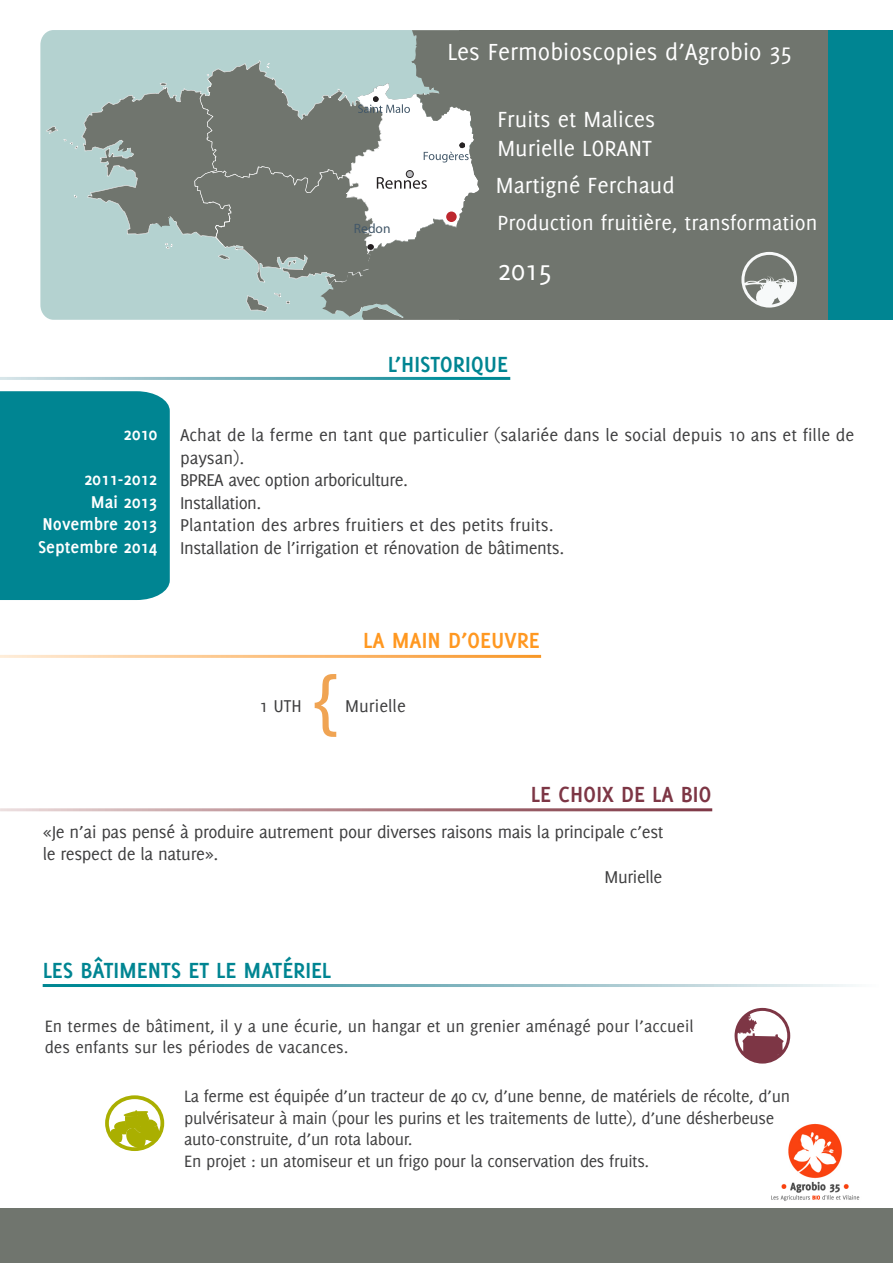
<style>
.page{position:relative;width:893px;height:1263px;background:#fff}
.page>*{position:absolute;margin:0;border:0;box-sizing:border-box;transform-origin:0 0}
.t1{font:30px "Delicious";color:#fff}
.t2{font:25.5px "Delicious";color:#fff}
.t3{font:24px/28.8px "Delicious";color:#fff}
.t4{font:700 24px "Delicious";color:#008592}
.t5{font:700 24px "Delicious";color:#7d3645}
.t6{font:700 24px "Delicious";color:#ff9821}
.t7{font:22.5px "Delicious";color:#fff}
.t8{font:18.75px/22.5px "Delicious";letter-spacing:-.02em;color:#3e3e3f}
.t9{font:18.75px/22.5px "Delicious";color:#3e3e3f}
.t10{font:700 18.75px "Delicious";color:#fff}
.t11{font:18px/21.6px "Delicious";letter-spacing:-.02em;color:#3e3e3f}
.t12{font:18px/21.6px "Delicious";color:#3e3e3f}
.t13{font:13.5px "Myriad";color:#435869}
</style>
<div class="page">
<div style="left:0;top:391px;width:170px;height:209px;background:#008592"></div>
<img style="left:750px;top:1123px;width:128px;height:86px">
<div style="left:0;top:1209px;width:893px;height:54px;background:#70756e"></div>
<svg style="left:40px;top:30px;width:280px;height:290px;background:#b6d3d1"></svg>
<div style="left:459px;top:30px;width:434px;height:289px;background:#70756e"></div>
<svg style="left:320px;top:30px;width:164px;height:290px;fill:#70756e"></svg>
<div style="left:828px;top:30px;width:65px;height:289px;background:#008592"></div>
<svg style="left:741px;top:252px;width:56px;height:56px"></svg>
<svg style="left:46px;top:60px;width:433px;height:252px;background:#9aa7a3"></svg>
<div style="left:445px;top:211px;width:12px;height:12px;background:#bd272e;border-radius:50%"></div>
<div style="left:445px;top:210px;width:13px;height:14px;border:2px solid #fff;border-radius:50%"></div>
<svg style="left:315px;top:674px;width:21px;height:63px"></svg>
<svg style="left:110px;top:1110px;width:50px;height:40px"></svg>
<div style="left:105px;top:1095px;width:59px;height:56px;border:4px solid #aaaf00;border-radius:50%"></div>
<svg style="left:734px;top:1008px;width:56px;height:55px"></svg>
<p class="t2" style="left:448px;top:37px;width:346px">Les Fermobioscopies d’Agrobio 35</p>
<p class="t13" style="left:354px;top:222px;width:38px">Redon</p>
<p class="t3" style="left:497px;top:105px;width:159px">Fruits et Malices<br>Murielle LORANT</p>
<p class="t3" style="left:496px;top:170px;width:180px">Martigné Ferchaud</p>
<p class="t7" style="left:497px;top:210px;width:322px">Production fruitière, transformation</p>
<p class="t1" style="left:498px;top:253px;width:55px">2015</p>
<p class="t1" style="left:519px;top:252px;width:55px">2011</p>
<p class="t10" style="left:124px;top:424px;width:35px">2010</p>
<p class="t10" style="left:84px;top:469px;width:75px">2011-2012</p>
<p class="t10" style="left:91px;top:491px;width:68px">Mai 2013</p>
<p class="t10" style="left:42px;top:514px;width:116px">Novembre 2013</p>
<p class="t10" style="left:38px;top:536px;width:121px">Septembre 2014</p>
<p class="t4" style="left:388px;top:350px;width:122px">L’HISTORIQUE</p>
<p class="t9" style="left:180px;top:423px;width:676px">Achat de la ferme en tant que particulier (salariée dans le social depuis 10 ans et fille de paysan).</p>
<p class="t8" style="left:180px;top:468px;width:229px">BPREA avec option arboriculture.</p>
<p class="t8" style="left:180px;top:491px;width:83px">Installation.</p>
<p class="t9" style="left:180px;top:513px;width:375px">Plantation des arbres fruitiers et des petits fruits.</p>
<p class="t8" style="left:180px;top:536px;width:386px">Installation de l’irrigation et rénovation de bâtiments.</p>
<p class="t6" style="left:363px;top:627px;width:178px">LA MAIN D’OEUVRE</p>
<p class="t8" style="left:259px;top:694px;width:44px">1 UTH</p>
<p class="t9" style="left:345px;top:694px;width:62px">Murielle</p>
<p class="t5" style="left:531px;top:781px;width:182px">LE CHOIX DE LA BIO</p>
<p class="t8" style="left:43px;top:820px;width:622px">«Je n’ai pas pensé à produire autrement pour diverses raisons mais la principale c’est le respect de la nature».</p>
<p class="t8" style="left:604px;top:865px;width:59px">Murielle</p>
<p class="t4" style="left:43px;top:957px;width:290px">LES BÂTIMENTS ET LE MATÉRIEL</p>
<p class="t12" style="left:45px;top:1015px;width:650px">En termes de bâtiment, il y a une écurie, un hangar et un grenier aménagé pour l’accueil des enfants sur les périodes de vacances.</p>
<p class="t11" style="left:184px;top:1085px;width:607px">La ferme est équipée d’un tracteur de 40 cv, d’une benne, de matériels de récolte, d’un pulvérisateur à main (pour les purins et les traitements de lutte), d’une désherbeuse auto-construite, d’un rota labour.</p>
<p class="t11" style="left:184px;top:1150px;width:466px">En projet : un atomiseur et un frigo pour la conservation des fruits.</p>
</div>
